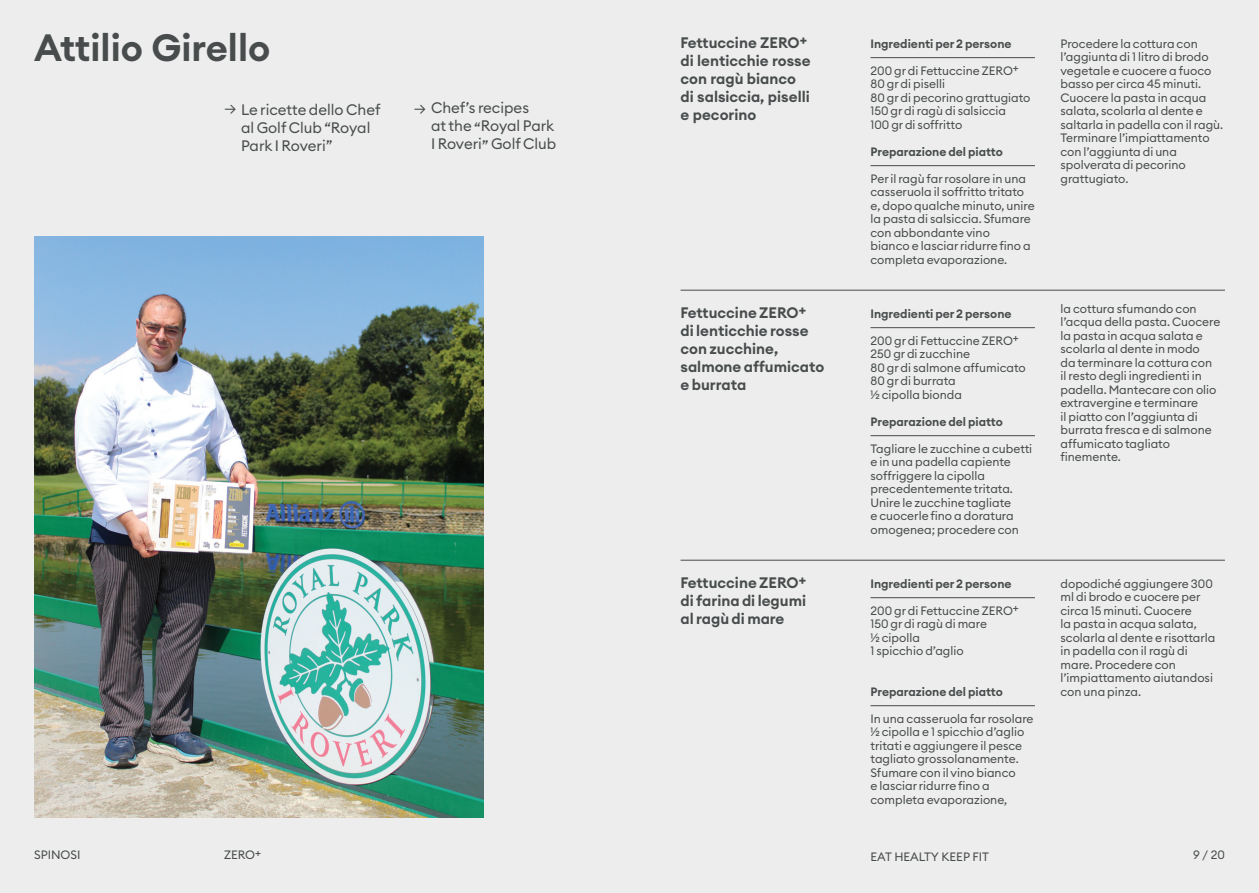
<style>
.page{position:relative;width:1259px;height:893px;background:#ededed}
.page>*{position:absolute;margin:0;border:0;box-sizing:border-box;transform-origin:0 0}
.t1{font:37.5px "Font Semi Bold 2";color:#484c4c}
.t2{font:15px/18px "Font Semi Bold 2";color:#484c4c}
.t3{font:15px/18px "Font Regular 2";color:#484c4c}
.t4{font:12px/13.5px "Font Regular 2";color:#484c4c}
.t5{font:12px "Font Semi Bold 2";color:#484c4c}
</style>
<div class="page">
<img style="left:34px;top:237px;width:449px;height:580px">
<hr style="left:870px;top:57px;width:165px;height:1px;background:#484c4c">
<hr style="left:870px;top:165px;width:165px;height:1px;background:#484c4c">
<hr style="left:870px;top:327px;width:165px;height:1px;background:#484c4c">
<hr style="left:870px;top:435px;width:165px;height:1px;background:#484c4c">
<hr style="left:870px;top:597px;width:165px;height:1px;background:#484c4c">
<hr style="left:870px;top:705px;width:165px;height:1px;background:#484c4c">
<hr style="left:680px;top:290px;width:545px;height:1px;background:#484c4c">
<hr style="left:680px;top:560px;width:545px;height:1px;background:#484c4c">
<p class="t1" style="left:34px;top:24px;width:238px">Attilio Girello</p>
<p class="t3" style="left:241px;top:101px;width:141px;text-indent:-17px">→ Le ricette dello Chef al Golf Club “Royal<br>Park I Roveri”</p>
<p class="t3" style="left:431px;top:98px;width:127px;text-indent:-17px">→ Chef’s recipes<br>at the “Royal Park<br>I Roveri” Golf Club</p>
<p class="t2" style="left:680px;top:33px;width:132px">Fettuccine ZERO+ di lenticchie rosse con ragù bianco di salsiccia, piselli</p>
<p class="t2" style="left:680px;top:105px;width:77px">e pecorino</p>
<p class="t5" style="left:870px;top:36px;width:143px">Ingredienti per 2 persone</p>
<p class="t4" style="left:870px;top:63px;width:150px">200 gr di Fettuccine ZERO+</p>
<p class="t4" style="left:870px;top:77px;width:76px">80 gr di piselli</p>
<p class="t4" style="left:870px;top:90px;width:161px">80 gr di pecorino grattugiato</p>
<p class="t4" style="left:870px;top:104px;width:137px">150 gr di ragù di salsiccia</p>
<p class="t4" style="left:870px;top:117px;width:93px">100 gr di soffritto</p>
<p class="t5" style="left:870px;top:144px;width:134px">Preparazione del piatto</p>
<p class="t4" style="left:870px;top:171px;width:166px">Per il ragù far rosolare in una casseruola il soffritto tritato e, dopo qualche minuto, unire la pasta di salsiccia. Sfumare</p>
<p class="t4" style="left:870px;top:225px;width:162px">con abbondante vino bianco e lasciar ridurre fino a completa evaporazione.</p>
<p class="t4" style="left:1060px;top:36px;width:164px">Procedere la cottura con l’aggiunta di 1 litro di brodo vegetale e cuocere a fuoco basso per circa 45 minuti.<br>Cuocere la pasta in acqua salata, scolarla al dente e saltarla in padella con il ragù.<br>Terminare l’impiattamento con l’aggiunta di una spolverata di pecorino grattugiato.</p>
<p class="t2" style="left:680px;top:303px;width:145px">Fettuccine ZERO+<br>di lenticchie rosse con zucchine, salmone affumicato e burrata</p>
<p class="t5" style="left:870px;top:306px;width:143px">Ingredienti per 2 persone</p>
<p class="t4" style="left:870px;top:333px;width:150px">200 gr di Fettuccine ZERO+</p>
<p class="t4" style="left:870px;top:347px;width:101px">250 gr di zucchine</p>
<p class="t4" style="left:870px;top:360px;width:157px">80 gr di salmone affumicato</p>
<p class="t4" style="left:870px;top:374px;width:87px">80 gr di burrata</p>
<p class="t4" style="left:870px;top:387px;width:93px">½ cipolla bionda</p>
<p class="t5" style="left:870px;top:414px;width:134px">Preparazione del piatto</p>
<p class="t4" style="left:870px;top:441px;width:163px">Tagliare le zucchine a cubetti e in una padella capiente soffriggere la cipolla precedentemente tritata.<br>Unire le zucchine tagliate<br>e cuocerle fino a doratura omogenea; procedere con</p>
<p class="t4" style="left:1060px;top:301px;width:161px">la cottura sfumando con l’acqua della pasta. Cuocere la pasta in acqua salata e scolarla al dente in modo<br>da terminare la cottura con il resto degli ingredienti in padella. Mantecare con olio extravergine e terminare<br>il piatto con l’aggiunta di burrata fresca e di salmone affumicato tagliato finemente.</p>
<p class="t2" style="left:680px;top:573px;width:127px;text-align:justify">Fettuccine ZERO+ di farina di legumi al ragù di mare</p>
<p class="t5" style="left:870px;top:576px;width:143px">Ingredienti per 2 persone</p>
<p class="t4" style="left:870px;top:603px;width:150px">200 gr di Fettuccine ZERO+</p>
<p class="t4" style="left:870px;top:617px;width:118px">150 gr di ragù di mare</p>
<p class="t4" style="left:870px;top:630px;width:51px">½ cipolla</p>
<p class="t4" style="left:870px;top:644px;width:95px">1 spicchio d’aglio</p>
<p class="t5" style="left:870px;top:684px;width:134px">Preparazione del piatto</p>
<p class="t4" style="left:870px;top:711px;width:164px">In una casseruola far rosolare ½ cipolla e 1 spicchio d’aglio tritati e aggiungere il pesce tagliato grossolanamente.<br>Sfumare con il vino bianco<br>e lasciar ridurre fino a completa evaporazione,</p>
<p class="t4" style="left:1060px;top:576px;width:156px">dopodiché aggiungere 300 ml di brodo e cuocere per circa 15 minuti. Cuocere<br>la pasta in acqua salata, scolarla al dente e risottarla in padella con il ragù di mare. Procedere con l’impiattamento aiutandosi con una pinza.</p>
<p class="t4" style="left:34px;top:848px;width:48px">SPINOSI</p>
<p class="t4" style="left:224px;top:848px;width:39px">ZERO+</p>
<p class="t4" style="left:870px;top:850px;width:120px">EAT HEALTY KEEP FIT</p>
<p class="t4" style="left:1193px;top:848px;width:33px">9 / 20</p>
</div>
